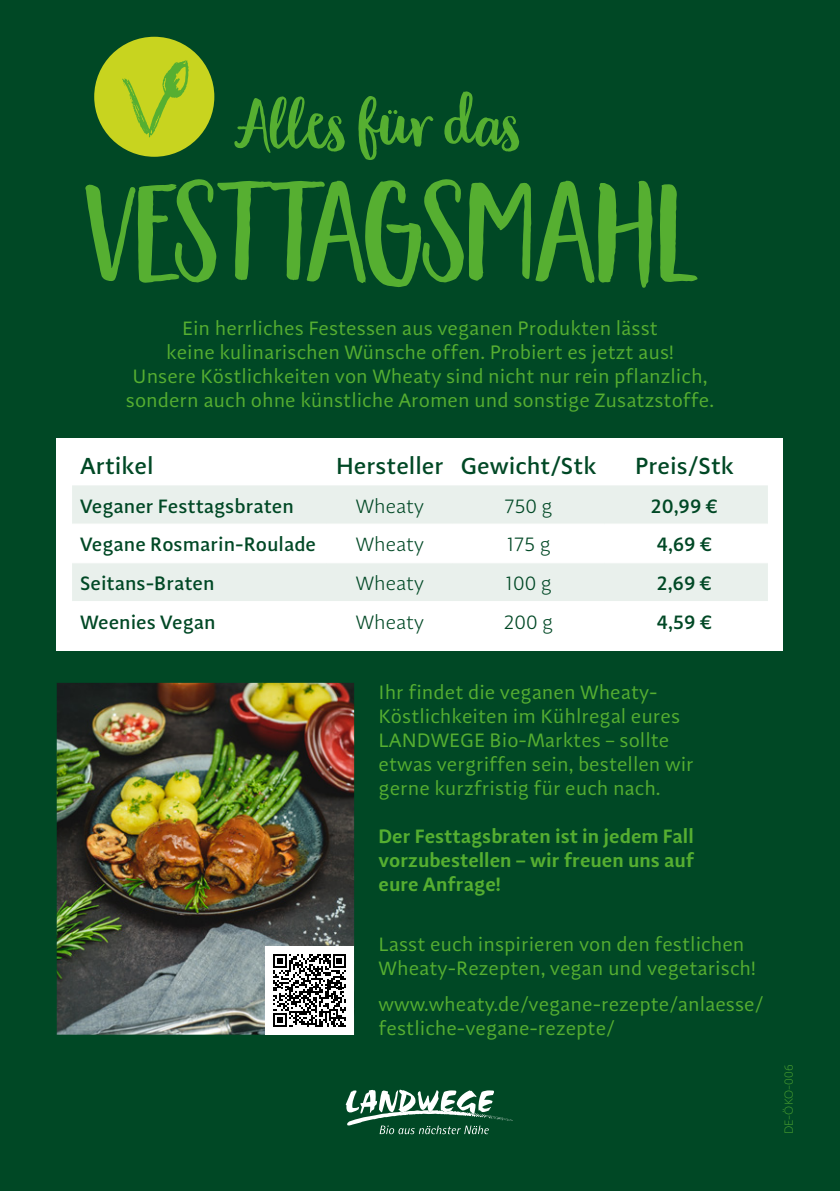
<style>
.page{position:relative;width:840px;height:1191px;background:#fff}
.page>*{position:absolute;margin:0;border:0;box-sizing:border-box;transform-origin:0 0}
.t1{font:133.6px "Garden Grown Caps";color:#56af31}
.t2{font:70px "Garden Grown";color:#56af31}
.t3{font:500 24px "Adagio Sans";color:#004825}
.t4{font:20px/24px "Adagio Sans";color:#56af31}
.t5{font:500 20px "Adagio Sans";color:#004825}
.t6{font:600 20px/24px "Adagio Sans";color:#56af31;text-align:justify}
.t7{font:300 20px "Adagio Sans";color:#004825}
.t8{font:100 12px "Adagio Sans";color:#56af31}
</style>
<div class="page">
<div style="left:0;top:0;width:839px;height:1191px;background:#004825"></div>
<img style="left:57px;top:683px;width:297px;height:351px">
<svg style="left:345px;top:1089px;width:168px;height:45px"></svg>
<div style="left:265px;top:946px;width:89px;height:88px;background:#fff"></div>
<svg style="left:273px;top:954px;width:73px;height:72px"></svg>
<div style="left:94px;top:37px;width:120px;height:120px;background:#c8d41f;border-radius:50%"></div>
<svg style="left:122px;top:60px;width:67px;height:77px"></svg>
<div style="left:57px;top:439px;width:725px;height:212px;background:#fff"></div>
<svg style="left:72px;top:485px;width:695px;height:116px;fill:#e9f0ec"></svg>
<hr style="left:72px;top:523px;width:255px;height:1px;background:#fff">
<hr style="left:327px;top:523px;width:125px;height:1px;background:#fff">
<hr style="left:452px;top:523px;width:152px;height:1px;background:#fff">
<hr style="left:604px;top:523px;width:163px;height:1px;background:#fff">
<hr style="left:72px;top:562px;width:255px;height:1px;background:#fff">
<hr style="left:327px;top:562px;width:125px;height:1px;background:#fff">
<hr style="left:452px;top:562px;width:152px;height:1px;background:#fff">
<hr style="left:604px;top:562px;width:163px;height:1px;background:#fff">
<p class="t2" style="left:239px;top:79px;width:282px">Alles für das</p>
<p class="t1" style="left:85px;top:157px;width:615px">VESTTAGSMAHL</p>
<p class="t4" style="left:166px;top:316px;width:508px;text-align:center">Ein herrliches Festessen aus veganen Produkten lässt keine kulinarischen Wünsche offen. Probiert es jetzt aus!</p>
<p class="t4" style="left:126px;top:364px;width:589px;text-align:center">Unsere Köstlichkeiten von Wheaty sind nicht nur rein pflanzlich, sondern auch ohne künstliche Aromen und sonstige Zusatzstoffe.</p>
<p class="t3" style="left:80px;top:451px;width:75px">Artikel</p>
<p class="t3" style="left:336px;top:451px;width:109px">Hersteller</p>
<p class="t3" style="left:460px;top:451px;width:137px">Gewicht/Stk</p>
<p class="t3" style="left:634px;top:451px;width:100px">Preis/Stk</p>
<p class="t5" style="left:80px;top:493px;width:215px">Veganer Festtagsbraten</p>
<p class="t7" style="left:355px;top:494px;width:70px">Wheaty</p>
<p class="t7" style="left:504px;top:494px;width:50px">750 g</p>
<p class="t5" style="left:650px;top:493px;width:69px">20,99 €</p>
<p class="t5" style="left:80px;top:532px;width:237px">Vegane Rosmarin-Roulade</p>
<p class="t7" style="left:355px;top:532px;width:70px">Wheaty</p>
<p class="t7" style="left:506px;top:532px;width:46px">175 g</p>
<p class="t5" style="left:656px;top:532px;width:57px">4,69 €</p>
<p class="t5" style="left:80px;top:570px;width:136px">Seitans-Braten</p>
<p class="t7" style="left:355px;top:571px;width:70px">Wheaty</p>
<p class="t7" style="left:505px;top:571px;width:48px">100 g</p>
<p class="t5" style="left:656px;top:570px;width:57px">2,69 €</p>
<p class="t5" style="left:80px;top:609px;width:137px">Weenies Vegan</p>
<p class="t7" style="left:355px;top:610px;width:70px">Wheaty</p>
<p class="t7" style="left:503px;top:610px;width:51px">200 g</p>
<p class="t5" style="left:656px;top:609px;width:57px">4,59 €</p>
<p class="t4" style="left:378px;top:680px;width:316px">Ihr findet die veganen Wheaty-Köstlichkeiten im Kühlregal eures LANDWEGE Bio-Marktes – sollte etwas vergriffen sein, bestellen wir gerne kurzfristig für euch nach.</p>
<p class="t6" style="left:378px;top:824px;width:317px">Der Festtagsbraten ist in jedem Fall vorzubestellen – wir freuen uns auf eure Anfrage!</p>
<p class="t4" style="left:378px;top:932px;width:378px">Lasst euch inspirieren von den festlichen<br>Wheaty-Rezepten, vegan und vegetarisch!</p>
<p class="t4" style="left:378px;top:992px;width:386px">www.wheaty.de/vegane-rezepte/anlaesse/ festliche-vegane-rezepte/</p>
<p class="t8" style="left:781px;top:1134px;width:71px;rotate:-90deg">DE-ÖKO-006</p>
</div>
